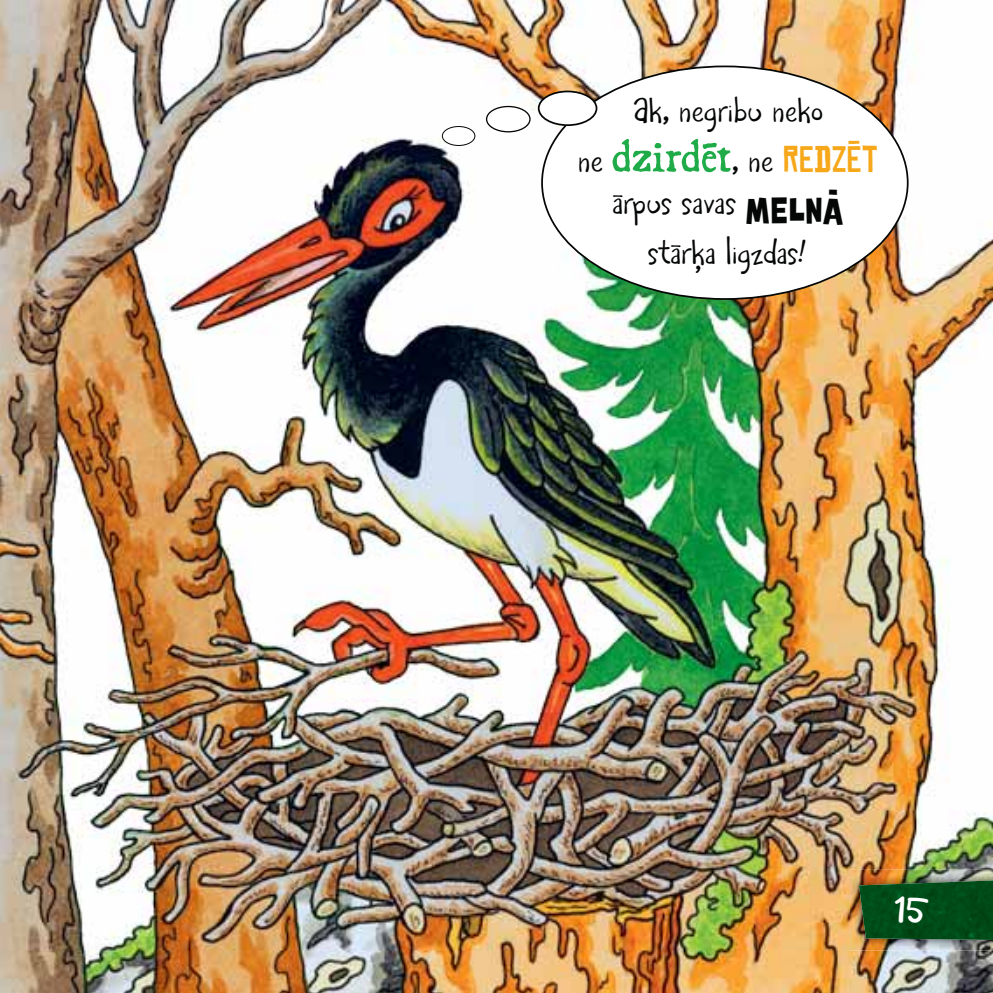
<style>
.page{position:relative;width:993px;height:993px;background:#fff}
.page>*{position:absolute;margin:0;border:0;box-sizing:border-box;transform-origin:0 0}
.t1{font:52.5px "Black Beard";letter-spacing:.025em;color:#1fac48}
.t2{font:700 31.5px "Rafa Px";color:#fff}
.t3{font:28px "Rafa Px";letter-spacing:.005em;color:#040705}
.s1{font-family:"Rafa Px";font-size:28px;color:#040705}
.s2{font-family:"Chinese Rocks Rg";font-size:35px;color:#f6a81a}
.s3{font-family:"Roller World BTN";font-size:35px}
</style>
<div class="page">
<img style="left:0;top:0;width:992px;height:992px">
<img style="left:849px;top:869px;width:143px;height:81px">
<img style="left:858px;top:880px;width:134px;height:59px">
<div style="left:542px;top:66px;width:365px;height:233px;background:#fff;border-radius:50%"></div>
<div style="left:538px;top:91px;width:58px;height:34px;background:#fff;border-radius:50%"></div>
<div style="left:537px;top:91px;width:60px;height:35px;border:2px solid #040705;border-radius:50%"></div>
<div style="left:486px;top:106px;width:44px;height:26px;background:#fff;border-radius:50%"></div>
<div style="left:486px;top:106px;width:44px;height:26px;border:1px solid #040705;border-radius:50%"></div>
<div style="left:442px;top:126px;width:32px;height:19px;background:#fff;border-radius:50%"></div>
<div style="left:441px;top:126px;width:34px;height:20px;border:1px solid #040705;border-radius:50%"></div>
<p class="t3" style="left:632px;top:96px;width:191px">Ak, negribu neko</p>
<h1 class="t1" style="left:577px;top:123px;width:301px"><span class="s1">ne</span> dzirdēt<span class="s1">, ne</span> <span class="s2">rEdZēt</span></h1>
<p class="t3" style="left:612px;top:188px;width:232px">ārpus savas <span class="s3">MELNĀ</span></p>
<p class="t3" style="left:647px;top:238px;width:161px">stārķa ligzdas!</p>
<p class="t2" style="left:893px;top:892px;width:34px">15</p>
</div>
